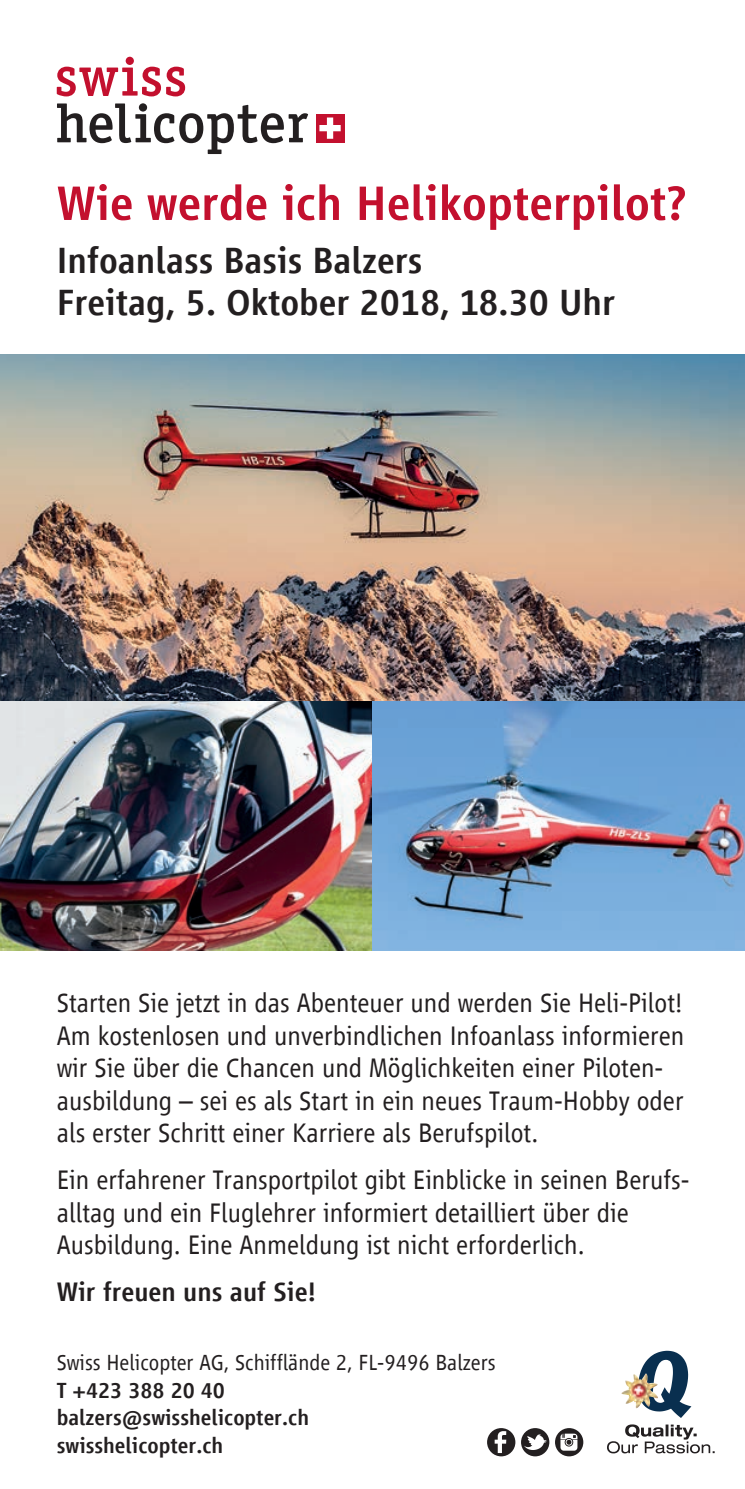
<style>
.page{position:relative;width:745px;height:1489px;background:#fff}
.page>*{position:absolute;margin:0;border:0;box-sizing:border-box;transform-origin:0 0}
.t1{font:500 50px "Vialog LT Com";color:#c3102e}
.t2{font:500 37.5px/42.5px "Vialog LT Com";color:#231f20}
.t3{font:300 27.5px/32.5px "Vialog LT Com";color:#231f20}
.t4{font:500 27.5px "Vialog LT Com";color:#231f20}
.t5{font:500 22.5px/27.5px "Vialog LT Com";color:#231f20}
.t6{font:300 22.5px "Vialog LT Com";color:#231f20}
</style>
<div class="page">
<img style="left:0;top:354px;width:744px;height:596px">
<div style="left:316px;top:114px;width:28px;height:28px;background:#c3102e"></div>
<svg style="left:319px;top:117px;width:21px;height:22px"></svg>
<div style="left:126px;top:57px;width:8px;height:8px;background:#c3102e;border-radius:50%"></div>
<svg style="left:57px;top:67px;width:128px;height:29px"></svg>
<svg style="left:57px;top:103px;width:251px;height:51px"></svg>
<svg style="left:640px;top:1350px;width:51px;height:67px"></svg>
<svg style="left:607px;top:1424px;width:107px;height:29px"></svg>
<img style="left:621px;top:1373px;width:36px;height:35px">
<svg style="left:554px;top:1427px;width:29px;height:29px"></svg>
<svg style="left:560px;top:1433px;width:17px;height:17px"></svg>
<svg style="left:486px;top:1427px;width:29px;height:29px"></svg>
<svg style="left:520px;top:1427px;width:29px;height:29px"></svg>
<svg style="left:494px;top:1430px;width:12px;height:22px"></svg>
<svg style="left:523px;top:1434px;width:23px;height:15px"></svg>
<h1 class="t1" style="left:57px;top:176px;width:630px">Wie werde ich Helikopterpilot?</h1>
<h2 class="t2" style="left:57px;top:239px;width:559px">Infoanlass Basis Balzers<br>Freitag, 5. Oktober 2018, 18.30 Uhr</h2>
<p class="t3" style="left:57px;top:986px;width:628px">Starten Sie jetzt in das Abenteuer und werden Sie Heli-Pilot!<br>Am kostenlosen und unverbindlichen Infoanlass informieren wir Sie über die Chancen und Möglichkeiten einer Piloten&shy;ausbildung – sei es als Start in ein neues Traum-Hobby oder als erster Schritt einer Karriere als Berufspilot.</p>
<p class="t3" style="left:57px;top:1163px;width:634px">Ein erfahrener Transportpilot gibt Einblicke in seinen Berufs&shy;alltag und ein Fluglehrer informiert detailliert über die<br>Ausbildung. Eine Anmeldung ist nicht erforderlich.</p>
<p class="t4" style="left:57px;top:1276px;width:260px">Wir freuen uns auf Sie!</p>
<p class="t6" style="left:57px;top:1350px;width:440px">Swiss Helicopter AG, Schifflände 2, FL-9496 Balzers</p>
<p class="t5" style="left:57px;top:1376px;width:254px">T +423 388 20 40 balzers@swisshelicopter.ch swisshelicopter.ch</p>
</div>
